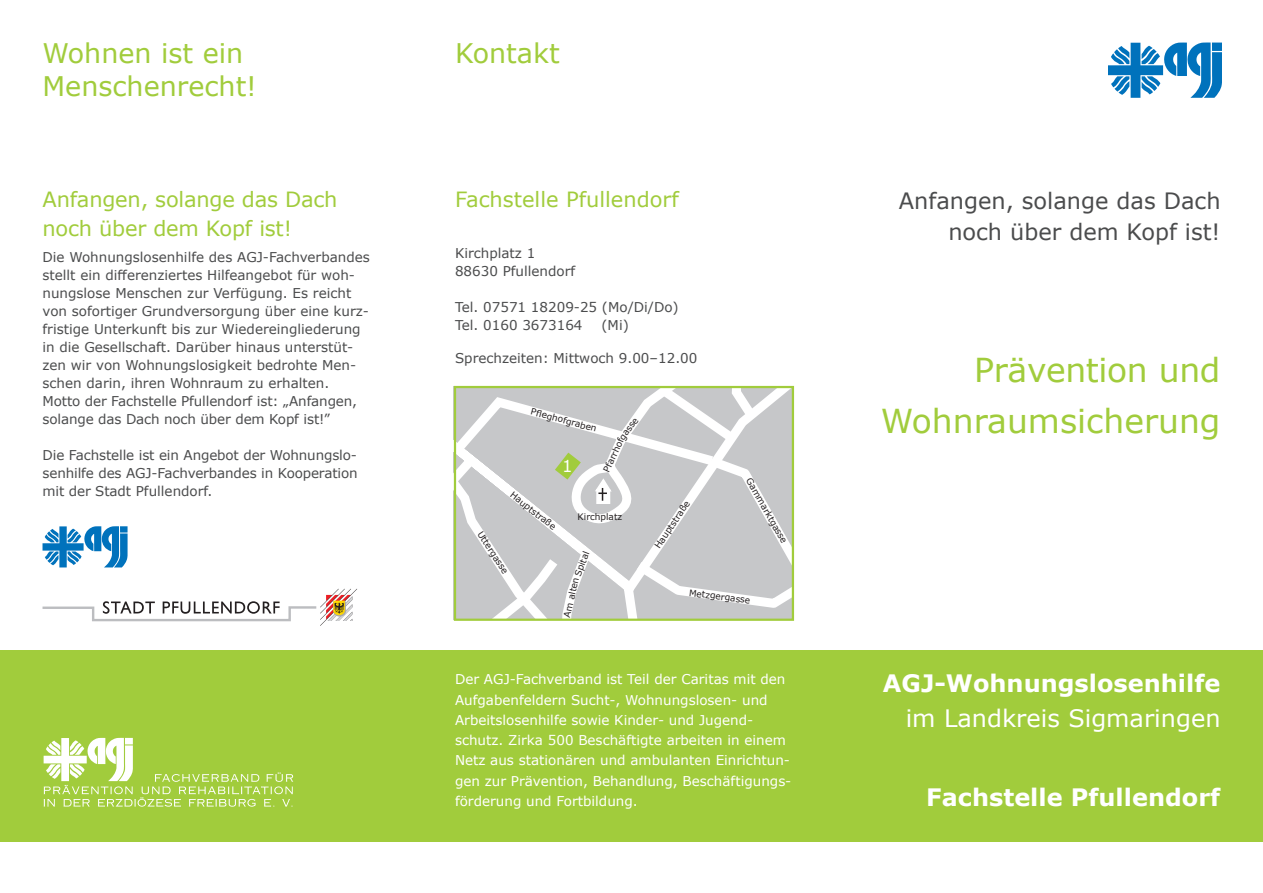
<style>
.page{position:relative;width:1263px;height:893px;background:#fff}
.page>*{position:absolute;margin:0;border:0;box-sizing:border-box;transform-origin:0 0}
.t1{font:33px/51px "Verdana";color:#a1cc3c;text-align:right}
.t2{font:27px "Verdana";color:#a1cc3c}
.t3{font:700 24px "Verdana";color:#fff}
.t4{font:24px "Verdana";color:#fff}
.t5{font:22.5px/31.5px "Verdana";color:#4b4c4d;text-align:right}
.t6{font:21px/28.5px "Verdana";letter-spacing:-.01em;color:#a1cc3c}
.t7{font:16.5px "Verdana";color:#fff}
.t8{font:13.5px/18px "Verdana";color:#4b4c4d}
.t9{font:13.5px/20.2px "Verdana";color:#fff}
.t10{font:9px "Verdana";color:#231f20}
</style>
<div class="page">
<div style="left:0;top:651px;width:1263px;height:191px;background:#a1cc3c"></div>
<svg style="left:43px;top:589px;width:314px;height:37px"></svg>
<svg style="left:1109px;top:43px;width:112px;height:55px"></svg>
<svg style="left:44px;top:738px;width:249px;height:69px"></svg>
<svg style="left:43px;top:526px;width:85px;height:41px"></svg>
<svg style="left:453px;top:385px;width:342px;height:236px"></svg>
<h2 class="t2" style="left:43px;top:35px;width:202px">Wohnen ist ein</h2>
<h2 class="t2" style="left:455px;top:35px;width:106px">Kontakt</h2>
<h2 class="t2" style="left:43px;top:68px;width:216px">Menschenrecht!</h2>
<h3 class="t6" style="left:43px;top:185px;width:297px">Anfangen, solange das Dach noch über dem Kopf ist!</h3>
<p class="t8" style="left:43px;top:248px;width:329px">Die Wohnungslosenhilfe des AGJ-Fachverbandes stellt ein differenziertes Hilfeangebot für woh&shy;nungslose Menschen zur Verfügung. Es reicht von sofortiger Grundversorgung über eine kurz&shy;fristige Unterkunft bis zur Wiedereingliederung in die Gesellschaft. Darüber hinaus unterstüt&shy;zen wir von Wohnungslosigkeit bedrohte Men&shy;schen darin, ihren Wohnraum zu erhalten.<br>Motto der Fachstelle Pfullendorf ist: „Anfangen, solange das Dach noch über dem Kopf ist!”</p>
<p class="t8" style="left:43px;top:446px;width:317px;text-align:justify">Die Fachstelle ist ein Angebot der Wohnungslo&shy;senhilfe des AGJ-Fachverbandes in Kooperation mit der Stadt Pfullendorf.</p>
<h3 class="t6" style="left:455px;top:185px;width:225px">Fachstelle Pfullendorf</h3>
<p class="t8" style="left:455px;top:244px;width:122px">Kirchplatz 1<br>88630 Pfullendorf</p>
<p class="t8" style="left:455px;top:298px;width:225px">Tel. 07571 18209-25 (Mo/Di/Do)<br>Tel. 0160 3673164</p>
<p class="t8" style="left:601px;top:316px;width:29px">(Mi)</p>
<p class="t8" style="left:455px;top:349px;width:244px">Sprechzeiten: Mittwoch 9.00–12.00</p>
<p class="t10" style="left:533px;top:405px;width:69px;rotate:15deg">Pfl eghofgraben</p>
<p class="t10" style="left:616px;top:435px;width:27px;rotate:-54deg">gasse</p>
<p class="t10" style="left:600px;top:469px;width:38px;rotate:-65deg">Pfarrhof</p>
<p class="t7" style="left:562px;top:454px;width:12px">1</p>
<p class="t10" style="left:515px;top:489px;width:57px;rotate:38deg">Hauptstraße</p>
<p class="t10" style="left:578px;top:511px;width:46px">Kirchplatz</p>
<p class="t10" style="left:485px;top:529px;width:50px;rotate:57deg">Uttergasse</p>
<p class="t10" style="left:571px;top:573px;width:27px;rotate:-69deg">Spital</p>
<p class="t10" style="left:561px;top:615px;width:42px;rotate:-77deg">Am alten</p>
<p class="t10" style="left:652px;top:544px;width:57px;rotate:-56deg">Hauptstraße</p>
<p class="t10" style="left:754px;top:475px;width:75px;rotate:61deg">Gammarktgasse</p>
<p class="t10" style="left:690px;top:586px;width:63px;rotate:7deg">Metzgergasse</p>
<p class="t9" style="left:455px;top:669px;width:338px">Der AGJ-Fachverband ist Teil der Caritas mit den Aufgabenfeldern Sucht-, Wohnungslosen- und Arbeitslosenhilfe sowie Kinder- und Jugend&shy;schutz. Zirka 500 Beschäftigte arbeiten in einem Netz aus stationären und ambulanten Einrichtun&shy;gen zur Prävention, Behandlung, Beschäftigungs&shy;förderung und Fortbildung.</p>
<h3 class="t5" style="left:899px;top:184px;width:323px">Anfangen, solange das Dach noch über dem Kopf ist!</h3>
<h1 class="t1" style="left:881px;top:344px;width:341px">Prävention und<br>Wohnraumsicherung</h1>
<h3 class="t3" style="left:883px;top:667px;width:339px">AGJ-Wohnungslosenhilfe</h3>
<h3 class="t4" style="left:906px;top:702px;width:316px">im Landkreis Sigmaringen</h3>
<h3 class="t3" style="left:926px;top:781px;width:296px">Fachstelle Pfullendorf</h3>
</div>
